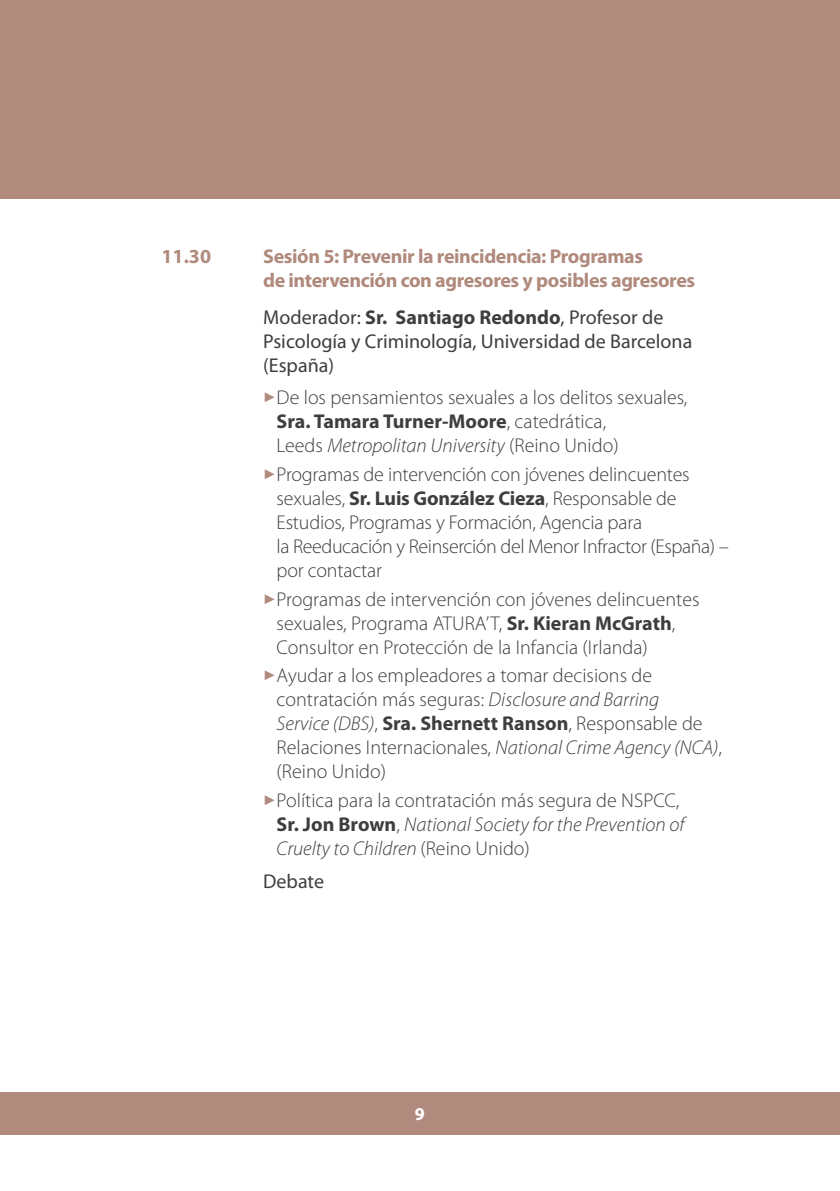
<style>
.page{position:relative;width:840px;height:1191px;background:#fff}
.page>*{position:absolute;margin:0;border:0;box-sizing:border-box;transform-origin:0 0}
.t1{font:300 20px/24px "Myriad Pro";color:#3e3d40}
.t2{font:20px/24px "Myriad Pro";color:#3e3d40}
.t3{font:700 20px/24px "Myriad Pro";letter-spacing:-.02em;color:#b08a7d}
.t4{font:700 18px "Myriad Pro";color:#fff}
.s1{font-weight:700}
.s2{color:#b08a7d}
.s3{font-style:italic}
</style>
<div class="page">
<div style="left:0;top:1091px;width:839px;height:43px;background:#b08a7d"></div>
<div style="left:0;top:0;width:839px;height:198px;background:#b08a7d"></div>
<p class="t3" style="left:161px;top:244px;width:51px">11.30</p>
<p class="t3" style="left:263px;top:244px;width:433px">Sesión 5: Prevenir la reincidencia: Programas<br>de intervención con agresores y posibles agresores</p>
<p class="t2" style="left:263px;top:305px;width:430px">Moderador: <span class="s1">Sr. Santiago Redondo</span>, Profesor de<br>Psicología y Criminología, Universidad de Barcelona (España)</p>
<p class="t1" style="left:276px;top:385px;width:412px;text-indent:-13px"><span class="s2">✓</span>De los pensamientos sexuales a los delitos sexuales,<br><span class="s1">Sra. Tamara Turner-Moore</span>, catedrática,<br>Leeds <span class="s3">Metropolitan University</span> (Reino Unido)</p>
<p class="t1" style="left:276px;top:462px;width:453px;text-indent:-13px"><span class="s2">✓</span>Programas de intervención con jóvenes delincuentes sexuales, <span class="s1">Sr. Luis González Cieza</span>, Responsable de Estudios, Programas y Formación, Agencia para<br>la Reeducación y Reinserción del Menor Infractor (España) – por contactar</p>
<p class="t1" style="left:276px;top:586px;width:424px;text-indent:-13px"><span class="s2">✓</span>Programas de intervención con jóvenes delincuentes sexuales, Programa ATURA’T, <span class="s1">Sr. Kieran McGrath</span>,<br>Consultor en Protección de la Infancia (Irlanda)</p>
<p class="t1" style="left:276px;top:663px;width:447px;text-indent:-13px"><span class="s2">✓</span>Ayudar a los empleadores a tomar decisions de contratación más seguras: <span class="s3">Disclosure and Barring<br>Service (DBS)</span>, <span class="s1">Sra. Shernett Ranson</span>, Responsable de Relaciones Internacionales, <span class="s3">National Crime Agency (NCA)</span>, (Reino Unido)</p>
<p class="t1" style="left:276px;top:788px;width:409px;text-indent:-13px"><span class="s2">✓</span>Política para la contratación más segura de NSPCC,<br><span class="s1">Sr. Jon Brown</span>, <span class="s3">National Society for the Prevention of<br>Cruelty to Children</span> (Reino Unido)</p>
<p class="t2" style="left:263px;top:868px;width:62px">Debate</p>
<p class="t4" style="left:415px;top:1102px;width:11px">9</p>
</div>
